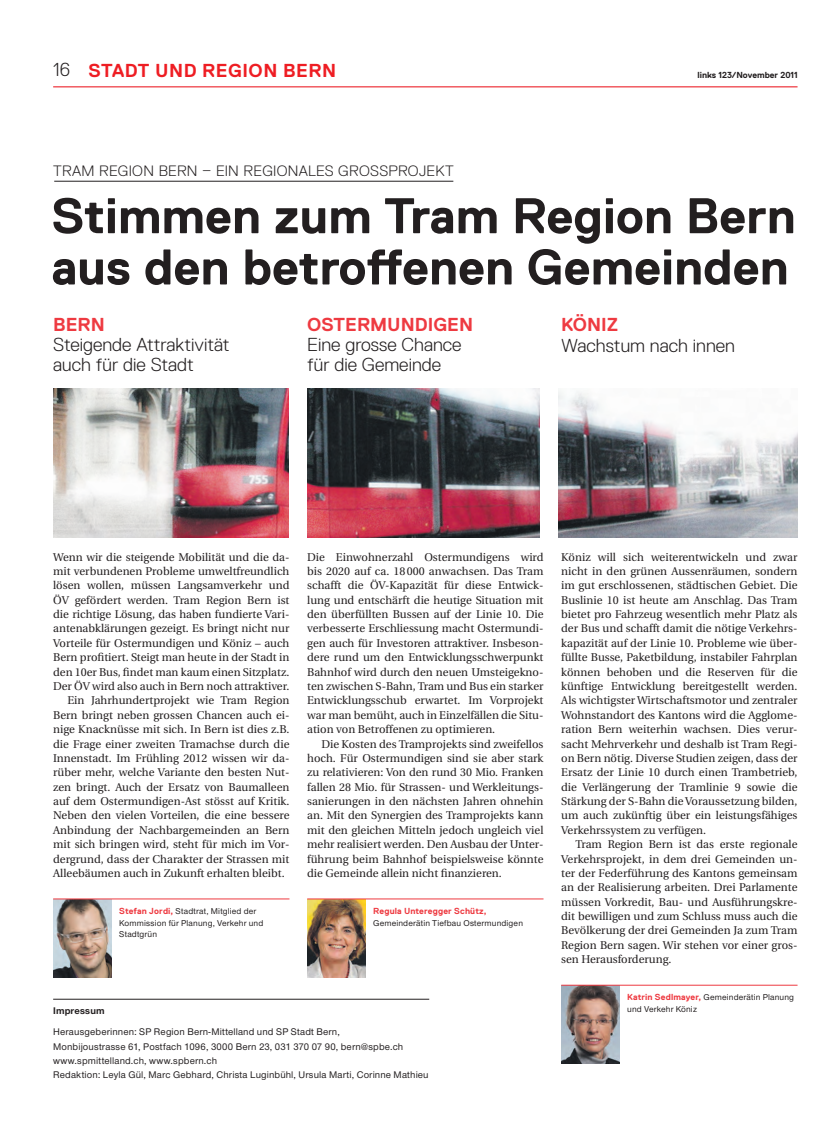
<style>
.page{position:relative;width:833px;height:1134px;background:#fff}
.page>*{position:absolute;margin:0;border:0;box-sizing:border-box;transform-origin:0 0}
.t1{font:700 50px/51.2px "Replica";color:#231f20}
.t2{font:300 18.75px/20px "Replica";color:#231f20}
.t3{font:700 18.75px "Replica";color:#ee3a41}
.t4{font:700 18.75px "Replica";letter-spacing:.025em;color:#ee1d23}
.t5{font:300 15px "Replica";letter-spacing:.02em;color:#231f20}
.t6{font:11.25px/14.4px "Utopia";color:#231f20;text-align:justify}
.t7{font:500 10px/14.4px "Nimbus San Nov";letter-spacing:.015em;color:#231f20}
.t8{font:700 10px "Nimbus San Nov";letter-spacing:.015em;color:#231f20}
.t9{font:500 8.75px/11.9px "Nimbus San Nov";letter-spacing:.015em;color:#231f20}
.t10{font:700 8.75px "Replica";letter-spacing:.015em;color:#ee3a41}
.t11{font:700 8.75px "Replica";color:#231f20}
.s1{font-weight:300;color:#231f20}
.s2{font-family:"Replica";font-weight:700;color:#ee3a41}
</style>
<div class="page">
<hr style="left:53px;top:86px;width:744px;height:1px;background:#ee3a41">
<hr style="left:53px;top:999px;width:376px;height:1px;background:#231f20">
<hr style="left:54px;top:181px;width:399px;height:1px;background:#231f20">
<img style="left:53px;top:388px;width:744px;height:149px">
<img style="left:561px;top:986px;width:59px;height:78px">
<hr style="left:561px;top:985px;width:236px;height:1px;background:#ee3a41">
<img style="left:307px;top:900px;width:59px;height:77px">
<hr style="left:307px;top:899px;width:236px;height:1px;background:#ee3a41">
<img style="left:53px;top:900px;width:59px;height:77px">
<hr style="left:53px;top:899px;width:236px;height:1px;background:#ee3a41">
<div style="left:289px;top:384px;width:18px;height:162px;background:#fff"></div>
<div style="left:540px;top:379px;width:18px;height:162px;background:#fff"></div>
<h2 class="t4" style="left:53px;top:60px;width:161px"><span class="s1">16</span> stadt und regi</h2>
<h2 class="t4" style="left:249px;top:60px;width:61px">on Bern</h2>
<p class="t11" style="left:697px;top:70px;width:102px">links 123/November 2011</p>
<h3 class="t5" style="left:53px;top:162px;width:387px">Tram Region Bern – ein regionales grossprojekt</h3>
<h1 class="t1" style="left:51px;top:190px;width:746px">Stimmen zum Tram Region Bern aus den betroffenen Gemeinden</h1>
<h2 class="t3" style="left:53px;top:314px;width:26px">Bern</h2>
<h2 class="t2" style="left:53px;top:334px;width:178px">Steigende Attraktivität auch für die Stadt</h2>
<h2 class="t3" style="left:561px;top:314px;width:59px">KÖNIZ</h2>
<h2 class="t2" style="left:561px;top:336px;width:175px">Wachstum nach innen</h2>
<h2 class="t3" style="left:307px;top:314px;width:53px">Osterm</h2>
<h2 class="t3" style="left:387px;top:314px;width:27px">undigen</h2>
<h2 class="t2" style="left:307px;top:334px;width:156px">Eine grosse Chance für die Gemeinde</h2>
<p class="t6" style="left:53px;top:550px;width:238px">Wenn wir die steigende Mobilität und die da-</p>
<p class="t6" style="left:53px;top:564px;width:238px">mit verbundenen Probleme umweltfreundlich</p>
<p class="t6" style="left:53px;top:578px;width:238px">lösen wollen, müssen Langsamverkehr und</p>
<p class="t6" style="left:53px;top:593px;width:238px">ÖV gefördert werden. Tram Region Bern ist</p>
<p class="t6" style="left:53px;top:607px;width:238px">die richtige Lösung, das haben fundierte Vari-</p>
<p class="t6" style="left:53px;top:622px;width:238px">antenabklärungen gezeigt. Es bringt nicht nur</p>
<p class="t6" style="left:53px;top:636px;width:238px">Vorteile für Ostermundigen und Köniz – auch</p>
<p class="t6" style="left:53px;top:650px;width:238px">Bern profitiert. Steigt man heute in der Stadt in</p>
<p class="t6" style="left:53px;top:665px;width:238px">den 10er Bus, findet man kaum einen Sitzplatz.</p>
<p class="t6" style="left:53px;top:679px;width:238px">Der ÖV wird also auch in Bern noch attraktiver.</p>
<p class="t6" style="left:67px;top:693px;width:224px">Ein Jahrhundertprojekt wie Tram Region</p>
<p class="t6" style="left:53px;top:708px;width:238px">Bern bringt neben grossen Chancen auch ei-</p>
<p class="t6" style="left:53px;top:722px;width:238px">nige Knacknüsse mit sich. In Bern ist dies z.B.</p>
<p class="t6" style="left:53px;top:737px;width:238px">die Frage einer zweiten Tramachse durch die</p>
<p class="t6" style="left:53px;top:751px;width:238px">Innenstadt. Im Frühling 2012 wissen wir da-</p>
<p class="t6" style="left:53px;top:765px;width:238px">rüber mehr, welche Variante den besten Nut-</p>
<p class="t6" style="left:53px;top:780px;width:238px">zen bringt. Auch der Ersatz von Baumalleen</p>
<p class="t6" style="left:53px;top:794px;width:238px">auf dem Ostermundigen-Ast stösst auf Kritik.</p>
<p class="t6" style="left:53px;top:809px;width:238px">Neben den vielen Vorteilen, die eine bessere</p>
<p class="t6" style="left:53px;top:823px;width:238px">Anbindung der Nachbargemeinden an Bern</p>
<p class="t6" style="left:53px;top:837px;width:238px">mit sich bringen wird, steht für mich im Vor-</p>
<p class="t6" style="left:53px;top:852px;width:238px">dergrund, dass der Charakter der Strassen mit</p>
<p class="t6" style="left:53px;top:866px;width:233px">Alleebäumen auch in Zukunft erhalten bleibt.</p>
<p class="t9" style="left:119px;top:905px;width:146px"><span class="s2">Stefan Jordi,</span> Stadtrat, Mitglied der<br>Kommission für Planung, Verkehr und<br>Stadtgrün</p>
<p class="t6" style="left:307px;top:550px;width:238px">Die Einwohnerzahl Ostermundigens wird bis 2020 auf ca. 18000 anwachsen. Das Tram schafft die ÖV-Kapazität für diese Entwick&shy;lung und entschärft die heutige Situation mit den überfüllten Bussen auf der Linie 10. Die verbesserte Erschliessung macht Ostermundi&shy;gen auch für Investoren attraktiver. Insbeson&shy;dere rund um den Entwicklungsschwerpunkt Bahnhof wird durch den neuen Umsteigekno&shy;ten zwischen S-Bahn, Tram und Bus ein starker Entwicklungsschub erwartet. Im Vorprojekt war man bemüht, auch in Einzelfällen die Situ&shy;ation von Betroffenen zu optimieren.</p>
<p class="t6" style="left:307px;top:737px;width:238px;text-indent:14px">Die Kosten des Tramprojekts sind zweifellos hoch. Für Ostermundigen sind sie aber stark zu relativieren: Von den rund 30 Mio. Franken fallen 28 Mio. für Strassen- und Werkleitungs&shy;sanierungen in den nächsten Jahren ohnehin an. Mit den Synergien des Tramprojekts kann mit den gleichen Mitteln jedoch ungleich viel mehr realisiert werden. Den Ausbau der Unter&shy;führung beim Bahnhof beispielsweise könnte die Gemeinde allein nicht finanzieren.</p>
<p class="t10" style="left:373px;top:906px;width:115px">Regula U nteregger Schütz,</p>
<p class="t9" style="left:373px;top:917px;width:151px">Gemeinderätin Tiefbau Ostermundigen</p>
<p class="t8" style="left:53px;top:1004px;width:53px">Impressum</p>
<p class="t7" style="left:53px;top:1024px;width:377px">Herausgeberinnen: SP Region Bern-Mittelland und SP Stadt Bern,<br>Monbijoustrasse 61, Postfach 1096, 3000 Bern 23, 031 370 07 90, bern@spbe.ch www.spmittelland.ch, www.spbern.ch<br>Redaktion: Leyla Gül, Marc Gebhard, Christa Luginbühl, Ursula Marti, Corinne Mathieu</p>
<p class="t6" style="left:561px;top:550px;width:238px">Köniz will sich weiterentwickeln und zwar nicht in den grünen Aussenräumen, sondern im gut erschlossenen, städtischen Gebiet. Die Buslinie 10 ist heute am Anschlag. Das Tram bietet pro Fahrzeug wesentlich mehr Platz als der Bus und schafft damit die nötige Verkehrs&shy;kapazität auf der Linie 10. Probleme wie über&shy;füllte Busse, Paketbildung, instabiler Fahrplan können behoben und die Reserven für die künftige Entwicklung bereitgestellt werden.<br>Als wichtigster Wirtschaftsmotor und zentraler Wohnstandort des Kantons wird die Agglome&shy;ration Bern weiterhin wachsen. Dies verur&shy;sacht Mehrverkehr und deshalb ist Tram Regi&shy;on Bern nötig. Diverse Studien zeigen, dass der Ersatz der Linie 10 durch einen Trambetrieb, die Verlängerung der Tramlinie 9 sowie die Stärkung der S-Bahn die Voraussetzung bilden, um auch zukünftig über ein leistungsfähiges Verkehrssystem zu verfügen.</p>
<p class="t6" style="left:561px;top:837px;width:238px;text-indent:14px">Tram Region Bern ist das erste regionale Verkehrsprojekt, in dem drei Gemeinden un&shy;ter der Federführung des Kantons gemeinsam an der Realisierung arbeiten. Drei Parlamente müssen Vorkredit, Bau- und Ausführungskre&shy;dit bewilligen und zum Schluss muss auch die Bevölkerung der drei Gemeinden Ja zum Tram Region Bern sagen. Wir stehen vor einer gros&shy;sen Herausforderung.</p>
<p class="t9" style="left:627px;top:991px;width:168px"><span class="s2">Katrin Sedlmayer,</span> Gemeinderätin Planung und Verkehr Köniz</p>
</div>
